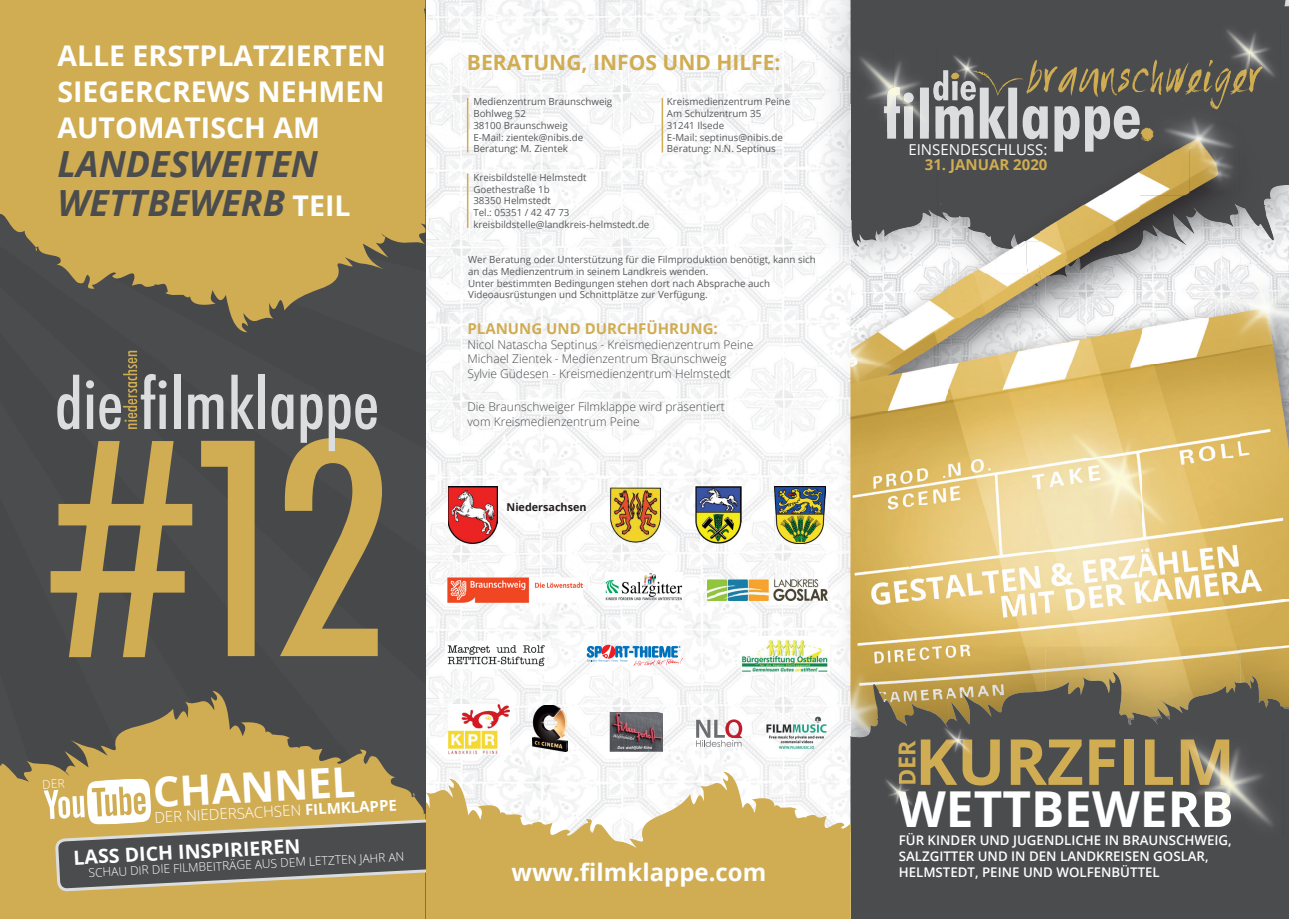
<style>
.page{position:relative;width:1289px;height:919px;background:#fff}
.page>*{position:absolute;margin:0;border:0;box-sizing:border-box;transform-origin:0 0}
.t1{font:500 condensed 301.8px "Futura BT";color:#d0ad53}
.t2{font:700 63.6px "Open Sans";color:#d0ad53}
.t3{font:700 49.5px "Open Sans";color:#fff}
.t4{font:700 41.85px "Open Sans";color:#fff}
.t5{font:italic 700 36px/39px "Open Sans";color:#4b4c4d}
.t6{font:700 28.5px/36px "Open Sans";color:#fff;text-align:justify}
.t7{font:700 24px "Open Sans";color:#fff}
.t8{font:700 23.25px "Open Sans";color:#d0ad53}
.t9{font:700 21px "Open Sans";color:#d0ad53}
.t10{font:700 19.5px "Open Sans";color:#fff}
.t11{font:700 15px "Open Sans";color:#d0ad53}
.t12{font:300 15px "Open Sans";color:#fff}
.t13{font:15px "Open Sans";color:#fff}
.t14{font:600 13.2px/15.9px "Open Sans";color:#fff}
.t15{font:300 12px/14.4px "Open Sans";color:#4b4c4d}
.t16{font:300 12px "Open Sans";color:#fff}
.t17{font:700 10.8px "Open Sans";color:#231f20}
.t18{font:9.75px/11.7px "Open Sans";color:#57585a}
.s1{font-style:normal;font-size:28.5px;color:#fff}
.s2{font-family:"Myriad Pro";font-weight:400;font-stretch:normal;font-size:329.1px}
.s3{font-weight:700}
</style>
<div class="page">
<div style="left:1082px;top:0;width:206px;height:101px;background:#4b4c4d"></div>
<div style="left:850px;top:0;width:232px;height:101px;background:#4b4c4d"></div>
<svg style="left:1054px;top:0;width:5px;height:4px"></svg>
<svg style="left:1021px;top:0;width:12px;height:5px"></svg>
<svg style="left:1055px;top:16px;width:20px;height:21px"></svg>
<svg style="left:1012px;top:17px;width:15px;height:8px"></svg>
<img style="left:850px;top:101px;width:438px;height:3px">
<img style="left:850px;top:318px;width:390px;height:281px">
<img style="left:1240px;top:195px;width:48px;height:404px">
<img style="left:850px;top:599px;width:438px;height:47px">
<img style="left:850px;top:222px;width:98px;height:96px">
<img style="left:948px;top:241px;width:43px;height:32px">
<img style="left:1094px;top:234px;width:97px;height:39px">
<img style="left:1191px;top:229px;width:49px;height:89px">
<img style="left:948px;top:273px;width:243px;height:45px">
<img style="left:1260px;top:216px;width:15px;height:24px">
<div style="left:1239px;top:104px;width:49px;height:91px;background:#4b4c4d"></div>
<img style="left:1025px;top:152px;width:164px;height:43px">
<img style="left:1189px;top:152px;width:50px;height:82px">
<img style="left:940px;top:195px;width:199px;height:46px">
<img style="left:1139px;top:195px;width:50px;height:50px">
<img style="left:1239px;top:195px;width:31px;height:31px">
<img style="left:991px;top:241px;width:99px;height:46px">
<img style="left:1089px;top:241px;width:50px;height:22px">
<img style="left:997px;top:204px;width:5px;height:15px">
<div style="left:850px;top:104px;width:175px;height:95px;background:#4b4c4d"></div>
<img style="left:1024px;top:152px;width:44px;height:7px">
<img style="left:850px;top:199px;width:87px;height:48px">
<img style="left:937px;top:199px;width:60px;height:23px">
<svg style="left:883px;top:59px;width:379px;height:93px;background:#72706a"></svg>
<img style="left:850px;top:646px;width:390px;height:25px">
<img style="left:1240px;top:646px;width:48px;height:25px">
<svg style="left:850px;top:671px;width:438px;height:247px;background:#635e52"></svg>
<svg style="left:1028px;top:675px;width:260px;height:243px;background:#57554e"></svg>
<svg style="left:1034px;top:885px;width:21px;height:21px"></svg>
<svg style="left:1083px;top:897px;width:15px;height:8px"></svg>
<svg style="left:1090px;top:851px;width:10px;height:5px"></svg>
<img style="left:851px;top:49px;width:85px;height:83px">
<img style="left:883px;top:82px;width:53px;height:50px">
<img style="left:1220px;top:24px;width:60px;height:58px">
<img style="left:1220px;top:66px;width:42px;height:16px">
<img style="left:950px;top:53px;width:33px;height:32px">
<img style="left:952px;top:81px;width:22px;height:4px">
<img style="left:969px;top:71px;width:14px;height:4px">
<img style="left:1176px;top:731px;width:107px;height:53px">
<img style="left:1176px;top:785px;width:53px;height:47px">
<img style="left:1229px;top:784px;width:54px;height:52px">
<img style="left:1176px;top:832px;width:55px;height:4px">
<img style="left:1176px;top:739px;width:53px;height:46px">
<img style="left:1176px;top:791px;width:54px;height:35px">
<img style="left:941px;top:724px;width:33px;height:15px">
<img style="left:941px;top:739px;width:33px;height:17px">
<img style="left:882px;top:776px;width:33px;height:32px">
<img style="left:898px;top:791px;width:17px;height:17px">
<img style="left:898px;top:776px;width:17px;height:7px">
<img style="left:425px;top:0;width:406px;height:778px">
<img style="left:812px;top:0;width:38px;height:318px">
<img style="left:831px;top:104px;width:19px;height:667px">
<svg style="left:443px;top:771px;width:407px;height:147px;fill:#d0ad53"></svg>
<svg style="left:425px;top:778px;width:364px;height:140px;fill:#d0ad53"></svg>
<hr style="left:661px;top:98px;width:2px;height:54px;background:#d0ad53">
<hr style="left:467px;top:98px;width:1px;height:54px;background:#d0ad53">
<img style="left:609px;top:486px;width:52px;height:57px">
<img style="left:708px;top:579px;width:119px;height:21px">
<img style="left:446px;top:641px;width:100px;height:27px">
<img style="left:448px;top:486px;width:49px;height:57px">
<img style="left:447px;top:577px;width:135px;height:25px">
<svg style="left:696px;top:719px;width:46px;height:27px"></svg>
<img style="left:765px;top:713px;width:62px;height:42px">
<img style="left:448px;top:705px;width:61px;height:49px">
<img style="left:532px;top:705px;width:35px;height:46px">
<hr style="left:467px;top:173px;width:1px;height:55px;background:#d0ad53">
<svg style="left:586px;top:644px;width:97px;height:22px"></svg>
<img style="left:741px;top:636px;width:88px;height:37px">
<img style="left:695px;top:486px;width:46px;height:57px">
<img style="left:605px;top:572px;width:78px;height:28px">
<img style="left:774px;top:486px;width:51px;height:57px">
<div style="left:0;top:0;width:425px;height:918px;background:#4b4c4d"></div>
<svg style="left:0;top:0;width:425px;height:333px;fill:#d0ad53"></svg>
<svg style="left:0;top:691px;width:395px;height:227px"></svg>
<svg style="left:50px;top:441px;width:143px;height:217px"></svg>
<svg style="left:57px;top:374px;width:22px;height:55px"></svg>
<div style="left:174px;top:374px;width:6px;height:55px;background:#dcdddf"></div>
<svg style="left:188px;top:394px;width:35px;height:35px"></svg>
<svg style="left:231px;top:374px;width:23px;height:55px"></svg>
<div style="left:259px;top:374px;width:6px;height:55px;background:#dcdddf"></div>
<svg style="left:271px;top:394px;width:22px;height:35px"></svg>
<svg style="left:300px;top:394px;width:22px;height:49px"></svg>
<svg style="left:328px;top:394px;width:49px;height:57px"></svg>
<svg style="left:86px;top:351px;width:81px;height:78px"></svg>
<img style="left:609px;top:712px;width:53px;height:39px">
<svg style="left:43px;top:778px;width:382px;height:140px"></svg>
<h3 class="t6" style="left:57px;top:36px;width:330px">ALLE ERSTPLATZIERTEN SIEGERCREWS NEHMEN AUTOMATISCH AM</h3>
<h3 class="t5" style="left:57px;top:143px;width:295px">LANDESWEITEN<br>WETTBEWERB <span class="s1">TEIL</span></h3>
<h1 class="t1" style="left:39px;top:365px;width:353px"><span class="s2">#</span>12</h1>
<h3 class="t4" style="left:152px;top:762px;width:204px;rotate:-3deg">CHANNEL</h3>
<h3 class="t12" style="left:154px;top:807px;width:244px;rotate:-3deg">DER NIEDERSACHSEN <span class="s3">FILMKLAPPE</span></h3>
<h3 class="t10" style="left:73px;top:843px;width:228px;rotate:-3deg">LASS DICH INSPIRIEREN</h3>
<p class="t16" style="left:88px;top:864px;width:317px;rotate:-3deg">SCHAU DIR DIE FILMBEITRÄGE AUS DEM LETZTEN JAHR AN</p>
<h3 class="t9" style="left:467px;top:48px;width:315px">BERATUNG, INFOS UND HILFE:</h3>
<p class="t18" style="left:473px;top:96px;width:140px">Medienzentrum Braunschweig<br>Bohlweg 52<br>38100 Braunschweig<br>E-Mail: zientek@nibis.de<br>Beratung: M. Zientek</p>
<p class="t18" style="left:473px;top:171px;width:177px">Kreisbildstelle Helmstedt<br>Goethestraße 1b<br>38350 Helmstedt<br>Tel.: 05351 / 42 47 73 kreisbildstelle@landkreis-helmstedt.de</p>
<p class="t18" style="left:667px;top:96px;width:125px">Kreismedienzentrum Peine<br>Am Schulzentrum 35<br>31241 Ilsede<br>E-Mail: septinus@nibis.de<br>Beratung: N.N. Septinus</p>
<p class="t18" style="left:468px;top:253px;width:349px">Wer Beratung oder Unterstützung für die Filmproduktion benötigt, kann sich an das Medienzentrum in seinem Landkreis wenden.<br>Unter bestimmten Bedingungen stehen dort nach Absprache auch Videoausrüstungen und Schnittplätze zur Verfügung.</p>
<h3 class="t11" style="left:467px;top:318px;width:252px">PLANUNG UND DURCHFÜHRUNG:</h3>
<p class="t15" style="left:467px;top:337px;width:287px">Nicol Natascha Septinus - Kreismedienzentrum Peine<br>Michael Zientek - Medienzentrum Braunschweig<br>Sylvie Güdesen - Kreismedienzentrum Helmstedt</p>
<p class="t15" style="left:467px;top:399px;width:259px">Die Braunschweiger Filmklappe wird präsentiert vom Kreismedienzentrum Peine</p>
<p class="t17" style="left:506px;top:499px;width:81px">Niedersachsen</p>
<h3 class="t7" style="left:511px;top:855px;width:256px">www.filmklappe.com</h3>
<h3 class="t13" style="left:908px;top:139px;width:140px">EINSENDESCHLUSS:</h3>
<h3 class="t11" style="left:924px;top:154px;width:124px">31. JANUAR 2020</h3>
<h2 class="t2" style="left:915px;top:716px;width:321px">KURZFILM</h2>
<h3 class="t3" style="left:898px;top:773px;width:337px">WETTBEWERB</h3>
<h3 class="t8" style="left:890px;top:785px;width:47px;rotate:-90deg">DER</h3>
<h3 class="t14" style="left:898px;top:831px;width:334px">FÜR KINDER UND JUGENDLICHE IN BRAUNSCHWEIG,<br>SALZGITTER UND IN DEN LANDKREISEN GOSLAR,<br>HELMSTEDT, PEINE UND WOLFENBÜTTEL</h3>
</div>
